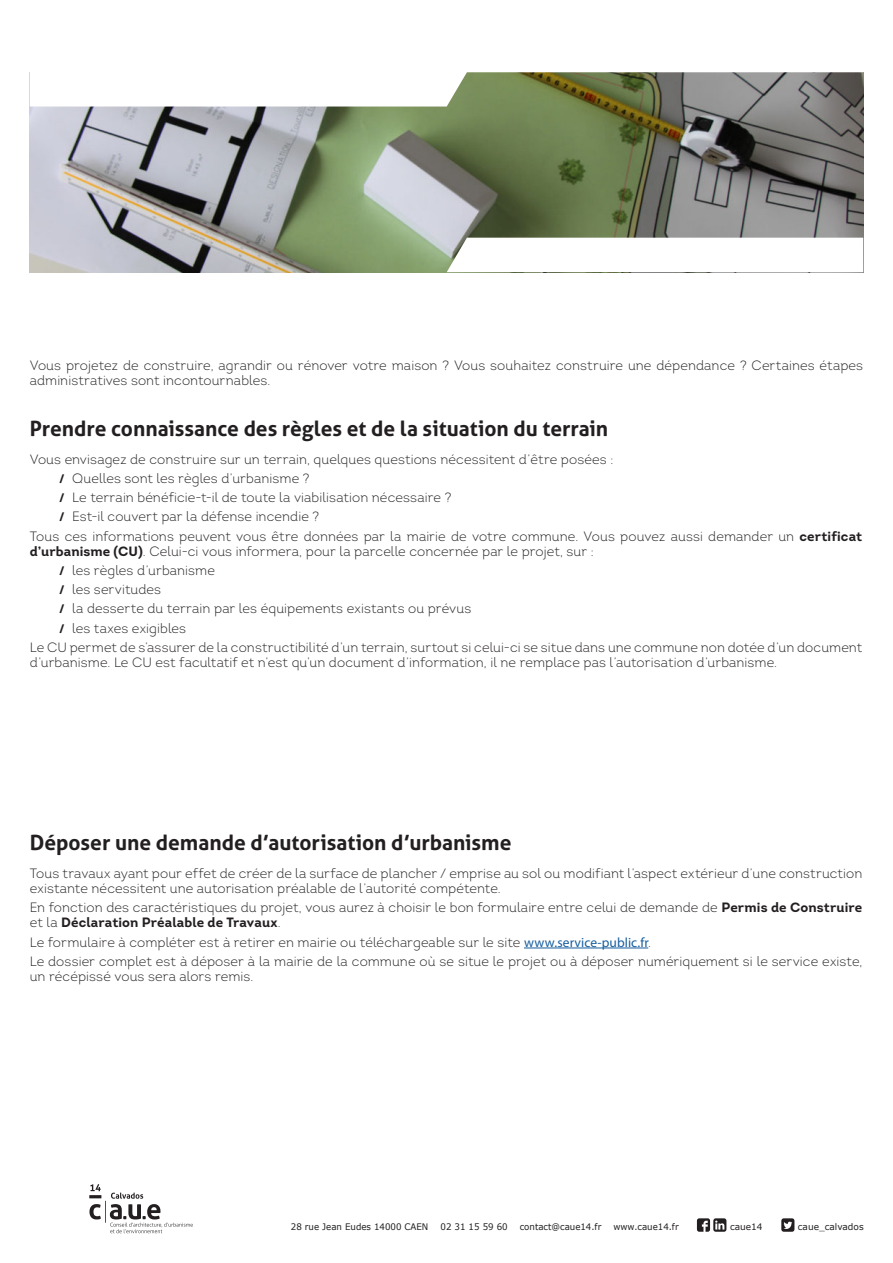
<style>
.page{position:relative;width:893px;height:1263px;background:#fff}
.page>*{position:absolute;margin:0;border:0;box-sizing:border-box;transform-origin:0 0}
.t1{font:700 21px "Aller";color:#231f20}
.t2{font:300 13.5px/15px "Intro";letter-spacing:.005em;color:#231f20}
.t3{font:9px "Verdana";color:#231f20;scale:.96 1}
.t4{font:9px "Verdana";color:#231f20}
.s1{font-family:"Aller";font-weight:700;font-size:12px}
.s2{font-weight:700}
.s3{font-family:"Myriad Pro";font-weight:400;color:#175d9e}
</style>
<div class="page">
<hr style="left:524px;top:948px;width:124px;height:1px;background:#175d9e">
<img style="left:30px;top:107px;width:833px;height:165px">
<svg style="left:30px;top:72px;width:833px;height:35px"></svg>
<svg style="left:60px;top:72px;width:21px;height:22px"></svg>
<svg style="left:89px;top:1184px;width:706px;height:49px"></svg>
<svg style="left:447px;top:238px;width:416px;height:34px"></svg>
<p class="t2" style="left:30px;top:359px;width:835px">Vous projetez de construire, agrandir ou rénover votre maison ? Vous souhaitez construire une dépendance ? Certaines étapes administratives sont incontournables.</p>
<h1 class="t1" style="left:30px;top:420px;width:580px">Prendre connaissance des règles et de la situation du terrain</h1>
<p class="t2" style="left:30px;top:453px;width:585px">Vous envisagez de construire sur un terrain, quelques questions nécessitent d’être posées :</p>
<p class="t2" style="left:60px;top:472px;width:251px"><span class="s1">/</span> Quelles sont les règles d’urbanisme ?</p>
<p class="t2" style="left:60px;top:491px;width:393px"><span class="s1">/</span> Le terrain bénéficie-t-il de toute la viabilisation nécessaire ?</p>
<p class="t2" style="left:60px;top:511px;width:261px"><span class="s1">/</span> Est-il couvert par la défense incendie ?</p>
<p class="t2" style="left:30px;top:530px;width:834px">Tous ces informations peuvent vous être données par la mairie de votre commune. Vous pouvez aussi demander un <span class="s2">certificat</span></p>
<p class="t2" style="left:30px;top:545px;width:565px"><span class="s2">d’urbanisme (CU)</span>. Celui-ci vous informera, pour la parcelle concernée par le projet, sur :</p>
<p class="t2" style="left:60px;top:564px;width:157px"><span class="s1">/</span> les règles d’urbanisme</p>
<p class="t2" style="left:60px;top:583px;width:103px"><span class="s1">/</span> les servitudes</p>
<p class="t2" style="left:60px;top:603px;width:413px"><span class="s1">/</span> la desserte du terrain par les équipements existants ou prévus</p>
<p class="t2" style="left:60px;top:622px;width:128px"><span class="s1">/</span> les taxes exigibles</p>
<p class="t2" style="left:30px;top:641px;width:834px">Le CU permet de s’assurer de la constructibilité d’un terrain, surtout si celui-ci se situe dans une commune non dotée d’un document</p>
<p class="t2" style="left:30px;top:656px;width:749px">d’urbanisme. Le CU est facultatif et n’est qu’un document d’information, il ne remplace pas l’autorisation d’urbanisme.</p>
<h1 class="t1" style="left:30px;top:834px;width:483px">Déposer une demande d’autorisation d’urbanisme</h1>
<p class="t2" style="left:30px;top:867px;width:834px">Tous travaux ayant pour effet de créer de la surface de plancher / emprise au sol ou modifiant l’aspect extérieur d’une construction existante nécessitent une autorisation préalable de l’autorité compétente.</p>
<p class="t2" style="left:30px;top:902px;width:834px">En fonction des caractéristiques du projet, vous aurez à choisir le bon formulaire entre celui de demande de <span class="s2">Permis de Construire </span>et la <span class="s2">Déclaration Préalable de Travaux</span>.</p>
<p class="t2" style="left:30px;top:934px;width:834px;line-height:19.2px">Le formulaire à compléter est à retirer en mairie ou téléchargeable sur le site <span class="s3">www.service-public.fr</span>.<br>Le dossier complet est à déposer à la mairie de la commune où se situe le projet ou à déposer numériquement si le service existe,</p>
<p class="t2" style="left:30px;top:970px;width:225px">un récépissé vous sera alors remis.</p>
<p class="t3" style="left:291px;top:1223px;width:145px">28 rue Jean Eudes 14000 CAEN</p>
<p class="t3" style="left:441px;top:1223px;width:71px">02 31 15 59 60</p>
<p class="t3" style="left:520px;top:1223px;width:86px">contact@caue14.fr</p>
<p class="t3" style="left:613px;top:1223px;width:69px">www.caue14.fr</p>
<p class="t4" style="left:730px;top:1223px;width:34px">caue14</p>
<p class="t4" style="left:798px;top:1223px;width:67px">caue_calvados</p>
</div>
